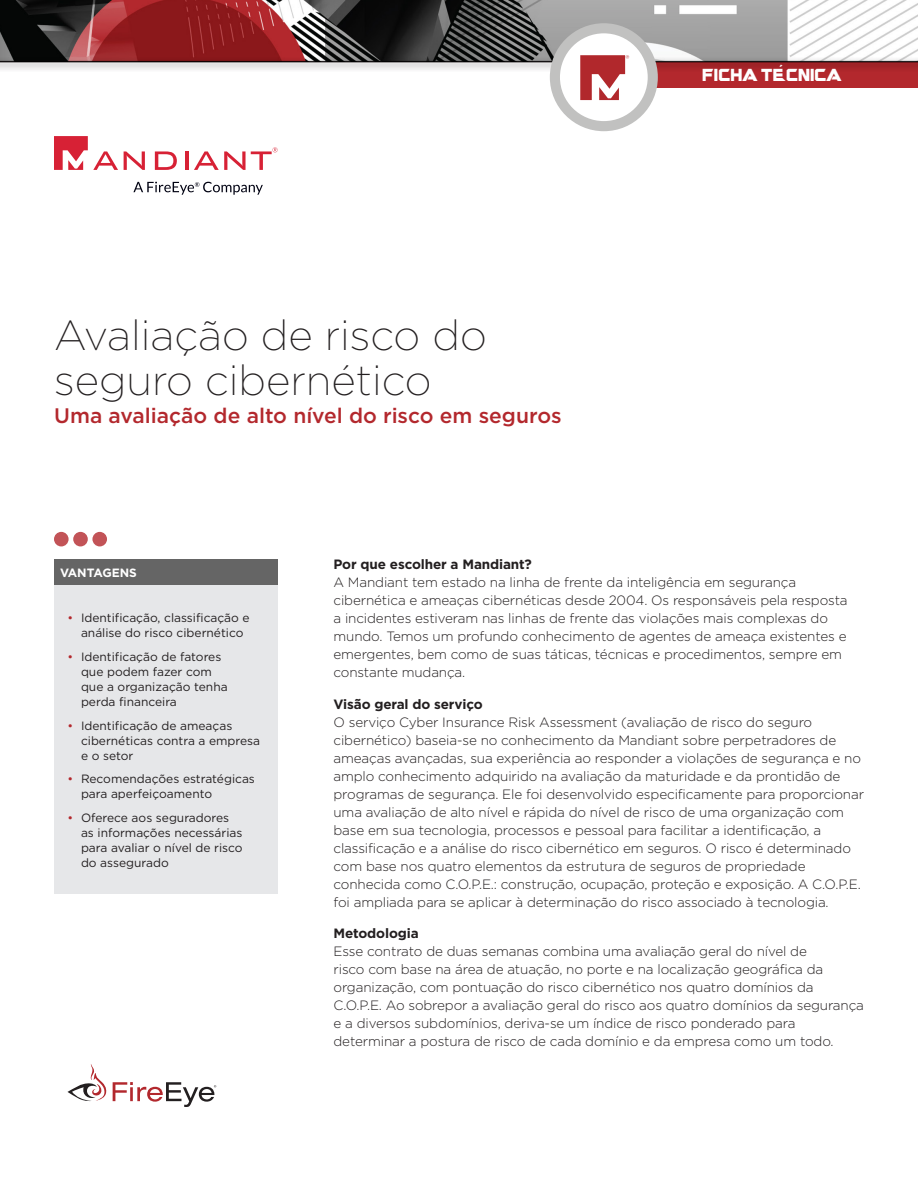
<style>
.page{position:relative;width:918px;height:1188px;background:#fff}
.page>*{position:absolute;margin:0;border:0;box-sizing:border-box;transform-origin:0 0}
.t1{font:200 42px/45px "Gotham";color:#231f20}
.DS_Head_11_White{font:500 21px "Gotham";color:#b3282d}
.Body_Text_9_12{font:300 13.5px/18px "Gotham";letter-spacing:-.01em;color:#231f20}
.Subhead_Level_1{font:700 13.5px "Gotham";letter-spacing:-.01em;color:#231f20}
.t2{font:12.15px "Guardians";color:#fff}
.t3{font:700 12.15px "Gotham";color:#fff}
.t4{font:12px/15px "Gotham";color:#231f20}
.t5{font:700 12px "Gotham";color:#fff}
.s1{color:#b3282d}
</style>
<div class="page">
<img style="left:0;top:0;width:918px;height:57px">
<div style="left:627px;top:62px;width:291px;height:26px;background:#b3282d"></div>
<div style="left:0;top:57px;width:918px;height:16px;background:#231f20;opacity:.75"></div>
<hr style="left:0;top:61px;width:918px;height:1px;background:#231f20">
<div style="left:550px;top:23px;width:108px;height:108px;background:#c1c1c0;border-radius:50%"></div>
<div style="left:560px;top:33px;width:88px;height:88px;background:#fff;border-radius:50%"></div>
<svg style="left:580px;top:55px;width:49px;height:45px"></svg>
<svg style="left:68px;top:1064px;width:39px;height:38px"></svg>
<svg style="left:113px;top:1082px;width:103px;height:25px"></svg>
<svg style="left:124px;top:151px;width:21px;height:19px"></svg>
<svg style="left:155px;top:151px;width:22px;height:19px"></svg>
<hr style="left:185px;top:152px;width:4px;height:18px;background:#d72135">
<svg style="left:54px;top:136px;width:64px;height:34px"></svg>
<svg style="left:194px;top:147px;width:84px;height:23px"></svg>
<svg style="left:133px;top:182px;width:130px;height:13px"></svg>
<div style="left:54px;top:559px;width:224px;height:27px;background:#656565"></div>
<div style="left:54px;top:586px;width:224px;height:308px;background:#e6e7e9"></div>
<div style="left:54px;top:532px;width:15px;height:14px;background:#c25357;border-radius:50%"></div>
<div style="left:73px;top:532px;width:15px;height:14px;background:#c25357;border-radius:50%"></div>
<div style="left:92px;top:532px;width:15px;height:14px;background:#c25357;border-radius:50%"></div>
<p class="t3" style="left:778px;top:62px;width:8px">´</p>
<p class="t1" style="left:54px;top:311px;width:434px">Avaliação de risco do seguro cibernético</p>
<p class="DS_Head_11_White" style="left:54px;top:402px;width:509px">Uma avaliação de alto nível do risco em seguros</p>
<p class="t2" style="left:703px;top:67px;width:141px">FICHA TECNICA</p>
<p class="t5" style="left:60px;top:565px;width:79px">VANTAGENS</p>
<p class="t4" style="left:81px;top:610px;width:170px;text-indent:-14px"><span class="s1">•</span> Identificação, classificação e análise do risco cibernético</p>
<p class="t4" style="left:81px;top:649px;width:148px;text-indent:-14px"><span class="s1">•</span> Identificação de fatores que podem fazer com que a organização tenha perda financeira</p>
<p class="t4" style="left:81px;top:718px;width:181px;text-indent:-14px"><span class="s1">•</span> Identificação de ameaças cibernéticas contra a empresa e o setor</p>
<p class="t4" style="left:81px;top:771px;width:175px;text-indent:-14px"><span class="s1">•</span> Recomendações estratégicas para aperfeiçoamento</p>
<p class="t4" style="left:81px;top:810px;width:163px;text-indent:-14px"><span class="s1">•</span> Oferece aos seguradores as informações necessárias para avaliar o nível de risco do assegurado</p>
<p class="Subhead_Level_1" style="left:334px;top:556px;width:200px">Por que escolher a Mandiant?</p>
<p class="Body_Text_9_12" style="left:334px;top:573px;width:516px">A Mandiant tem estado na linha de frente da inteligência em segurança cibernética e ameaças cibernéticas desde 2004. Os responsáveis pela resposta a incidentes estiveram nas linhas de frente das violações mais complexas do mundo. Temos um profundo conhecimento de agentes de ameaça existentes e emergentes, bem como de suas táticas, técnicas e procedimentos, sempre em constante mudança.</p>
<p class="Subhead_Level_1" style="left:334px;top:695px;width:151px">Visão geral do serviço</p>
<p class="Body_Text_9_12" style="left:334px;top:713px;width:532px">O serviço Cyber Insurance Risk Assessment (avaliação de risco do seguro cibernético) baseia-se no conhecimento da Mandiant sobre perpetradores de ameaças avançadas, sua experiência ao responder a violações de segurança e no amplo conhecimento adquirido na avaliação da maturidade e da prontidão de programas de segurança. Ele foi desenvolvido especificamente para proporcionar uma avaliação de alto nível e rápida do nível de risco de uma organização com base em sua tecnologia, processos e pessoal para facilitar a identificação, a classificação e a análise do risco cibernético em seguros. O risco é determinado com base nos quatro elementos da estrutura de seguros de propriedade conhecida como C.O.P.E.: construção, ocupação, proteção e exposição. A C.O.P.E. foi ampliada para se aplicar à determinação do risco associado à tecnologia.</p>
<p class="Subhead_Level_1" style="left:334px;top:925px;width:87px">Metodologia</p>
<p class="Body_Text_9_12" style="left:334px;top:942px;width:532px">Esse contrato de duas semanas combina uma avaliação geral do nível de<br>risco com base na área de atuação, no porte e na localização geográfica da organização, com pontuação do risco cibernético nos quatro domínios da C.O.P.E. Ao sobrepor a avaliação geral do risco aos quatro domínios da segurança e a diversos subdomínios, deriva-se um índice de risco ponderado para determinar a postura de risco de cada domínio e da empresa como um todo.</p>
</div>
